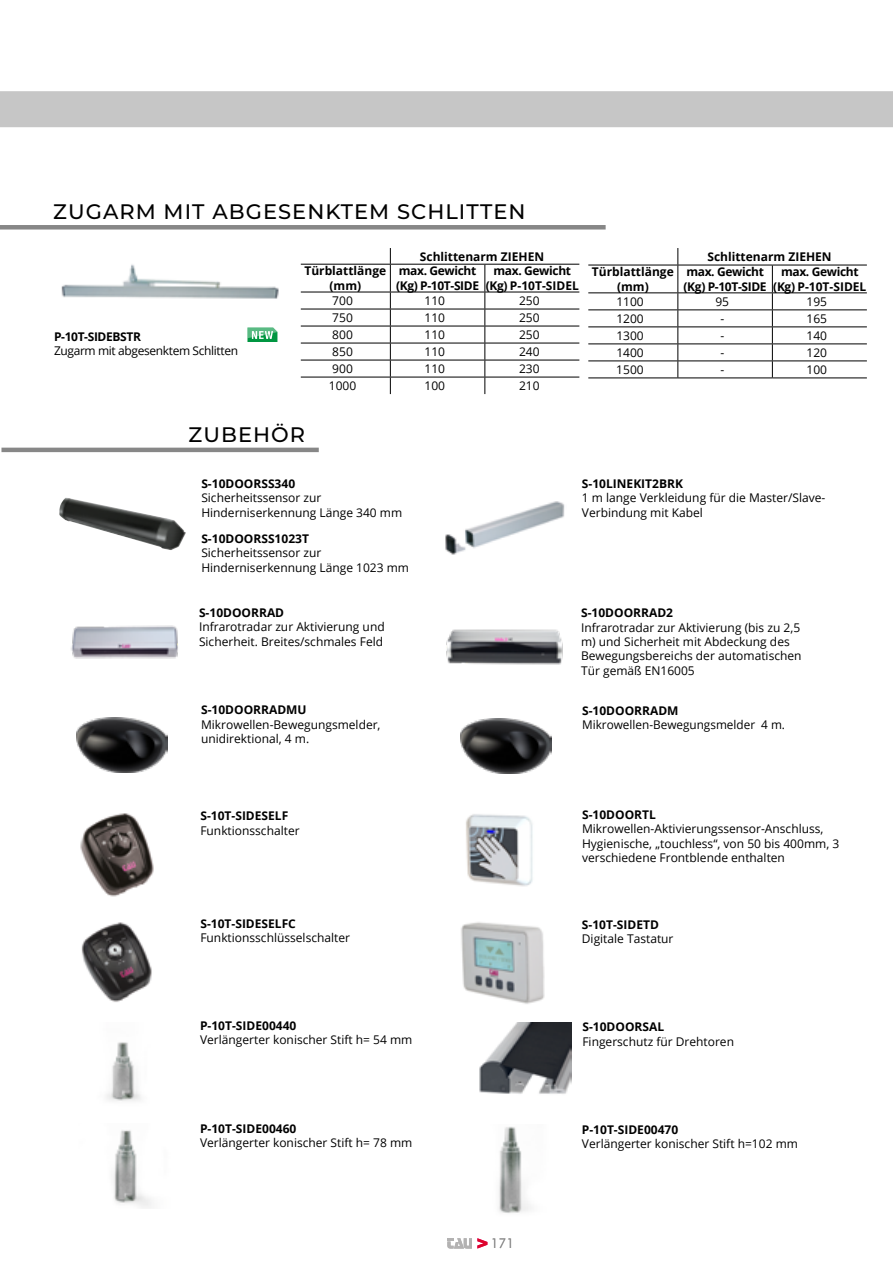
<style>
.page{position:relative;width:893px;height:1263px;background:#fff}
.page>*{position:absolute;margin:0;border:0;box-sizing:border-box;transform-origin:0 0}
.t1{font:500 21px "Montserrat";letter-spacing:.05em;color:#000}
.t2{font:300 13.5px "Futura BT";color:#878787}
.t3{font:12px/14.4px "Open Sans";color:#000}
.t4{font:700 12px/14.4px "Open Sans";color:#000;text-align:center}
.t5{font:700 12px/14.4px "Open Sans";letter-spacing:-.03em;color:#000}
.t6{font:12px "Open Sans";letter-spacing:-.03em;color:#000}
</style>
<div class="page">
<svg style="left:447px;top:1238px;width:40px;height:10px"></svg>
<div style="left:0;top:225px;width:606px;height:5px;background:#878787"></div>
<img style="left:61px;top:264px;width:218px;height:35px">
<div style="left:0;top:91px;width:893px;height:36px;background:#c6c6c6"></div>
<hr style="left:1px;top:448px;width:318px;height:4px;background:#878787">
<img style="left:461px;top:718px;width:90px;height:55px">
<img style="left:77px;top:717px;width:90px;height:55px">
<img style="left:466px;top:814px;width:67px;height:73px">
<img style="left:479px;top:1022px;width:92px;height:72px">
<img style="left:59px;top:498px;width:127px;height:52px">
<img style="left:71px;top:625px;width:107px;height:34px">
<img style="left:445px;top:501px;width:120px;height:54px">
<img style="left:80px;top:813px;width:74px;height:83px">
<img style="left:81px;top:922px;width:71px;height:80px">
<img style="left:106px;top:1042px;width:35px;height:59px">
<img style="left:113px;top:1130px;width:39px;height:78px">
<img style="left:499px;top:1126px;width:32px;height:87px">
<img style="left:461px;top:922px;width:84px;height:82px">
<img style="left:446px;top:629px;width:117px;height:36px">
<svg style="left:247px;top:328px;width:30px;height:14px"></svg>
<hr style="left:301px;top:292px;width:89px;height:1px;background:#000">
<hr style="left:301px;top:309px;width:89px;height:1px;background:#000">
<hr style="left:301px;top:326px;width:89px;height:1px;background:#000">
<hr style="left:301px;top:343px;width:89px;height:1px;background:#000">
<hr style="left:301px;top:360px;width:89px;height:1px;background:#000">
<hr style="left:301px;top:377px;width:89px;height:1px;background:#000">
<svg style="left:390px;top:248px;width:1px;height:146px"></svg>
<hr style="left:301px;top:264px;width:89px;height:1px;background:#000">
<hr style="left:390px;top:264px;width:95px;height:1px;background:#000">
<hr style="left:485px;top:264px;width:94px;height:1px;background:#000">
<hr style="left:390px;top:292px;width:95px;height:1px;background:#000">
<hr style="left:485px;top:292px;width:94px;height:1px;background:#000">
<hr style="left:390px;top:309px;width:95px;height:1px;background:#000">
<hr style="left:485px;top:309px;width:94px;height:1px;background:#000">
<hr style="left:390px;top:326px;width:95px;height:1px;background:#000">
<hr style="left:485px;top:326px;width:94px;height:1px;background:#000">
<hr style="left:390px;top:343px;width:95px;height:1px;background:#000">
<hr style="left:485px;top:343px;width:94px;height:1px;background:#000">
<hr style="left:390px;top:360px;width:95px;height:1px;background:#000">
<hr style="left:485px;top:360px;width:94px;height:1px;background:#000">
<hr style="left:390px;top:377px;width:95px;height:1px;background:#000">
<hr style="left:485px;top:377px;width:94px;height:1px;background:#000">
<svg style="left:484px;top:265px;width:1px;height:129px"></svg>
<hr style="left:588px;top:292px;width:90px;height:1px;background:#000">
<hr style="left:588px;top:309px;width:90px;height:1px;background:#000">
<hr style="left:588px;top:326px;width:90px;height:1px;background:#000">
<hr style="left:588px;top:343px;width:90px;height:1px;background:#000">
<hr style="left:588px;top:360px;width:90px;height:1px;background:#000">
<svg style="left:677px;top:248px;width:1px;height:130px"></svg>
<hr style="left:588px;top:378px;width:90px;height:1px;background:#000">
<hr style="left:588px;top:265px;width:90px;height:1px;background:#000">
<hr style="left:678px;top:265px;width:94px;height:1px;background:#000">
<hr style="left:772px;top:265px;width:95px;height:1px;background:#000">
<hr style="left:678px;top:292px;width:94px;height:1px;background:#000">
<hr style="left:772px;top:292px;width:95px;height:1px;background:#000">
<svg style="left:772px;top:265px;width:1px;height:113px"></svg>
<hr style="left:678px;top:309px;width:94px;height:1px;background:#000">
<hr style="left:772px;top:309px;width:95px;height:1px;background:#000">
<hr style="left:678px;top:326px;width:94px;height:1px;background:#000">
<hr style="left:772px;top:326px;width:95px;height:1px;background:#000">
<hr style="left:678px;top:343px;width:94px;height:1px;background:#000">
<hr style="left:772px;top:343px;width:95px;height:1px;background:#000">
<hr style="left:678px;top:360px;width:94px;height:1px;background:#000">
<hr style="left:772px;top:360px;width:95px;height:1px;background:#000">
<hr style="left:678px;top:378px;width:94px;height:1px;background:#000">
<hr style="left:772px;top:378px;width:95px;height:1px;background:#000">
<h1 class="t1" style="left:53px;top:197px;width:474px">ZUGARM MIT ABGESENKTEM SCHLITTEN</h1>
<p class="t5" style="left:54px;top:329px;width:88px">P-10T-SIDEBSTR</p>
<p class="t6" style="left:54px;top:343px;width:186px">Zugarm mit abgesenktem Schlitten</p>
<p class="t4" style="left:420px;top:249px;width:126px">Schlittenarm ZIEHEN</p>
<p class="t4" style="left:304px;top:264px;width:83px">Türblattlänge (mm)</p>
<p class="t5" style="left:396px;top:264px;width:85px">max. Gewicht (Kg) P-10T-SIDE</p>
<p class="t5" style="left:486px;top:264px;width:95px;text-align:center">max. Gewicht (Kg) P-10T-SIDEL</p>
<p class="t3" style="left:332px;top:293px;width:22px">700</p>
<p class="t3" style="left:424px;top:293px;width:22px">110</p>
<p class="t3" style="left:519px;top:293px;width:22px">250</p>
<p class="t3" style="left:332px;top:310px;width:22px">750</p>
<p class="t3" style="left:424px;top:310px;width:22px">110</p>
<p class="t3" style="left:519px;top:310px;width:22px">250</p>
<p class="t3" style="left:332px;top:327px;width:22px">800</p>
<p class="t3" style="left:424px;top:327px;width:22px">110</p>
<p class="t3" style="left:519px;top:327px;width:22px">250</p>
<p class="t3" style="left:332px;top:344px;width:22px">850</p>
<p class="t3" style="left:424px;top:344px;width:22px">110</p>
<p class="t3" style="left:519px;top:344px;width:22px">240</p>
<p class="t3" style="left:332px;top:361px;width:22px">900</p>
<p class="t3" style="left:424px;top:361px;width:22px">110</p>
<p class="t3" style="left:519px;top:361px;width:22px">230</p>
<p class="t3" style="left:329px;top:378px;width:29px">1000</p>
<p class="t3" style="left:424px;top:378px;width:22px">100</p>
<p class="t3" style="left:519px;top:378px;width:22px">210</p>
<h1 class="t1" style="left:189px;top:420px;width:118px">ZUBEHÖR</h1>
<p class="t4" style="left:707px;top:249px;width:126px">Schlittenarm ZIEHEN</p>
<p class="t4" style="left:592px;top:264px;width:83px">Türblattlänge (mm)</p>
<p class="t5" style="left:684px;top:264px;width:85px">max. Gewicht (Kg) P-10T-SIDE</p>
<p class="t5" style="left:773px;top:264px;width:95px;text-align:center">max. Gewicht (Kg) P-10T-SIDEL</p>
<p class="t3" style="left:616px;top:294px;width:29px">1100</p>
<p class="t3" style="left:715px;top:294px;width:15px">95</p>
<p class="t3" style="left:806px;top:294px;width:22px">195</p>
<p class="t3" style="left:616px;top:311px;width:29px">1200</p>
<p class="t3" style="left:720px;top:311px;width:5px">-</p>
<p class="t3" style="left:806px;top:311px;width:22px">165</p>
<p class="t3" style="left:616px;top:328px;width:29px">1300</p>
<p class="t3" style="left:720px;top:328px;width:5px">-</p>
<p class="t3" style="left:806px;top:328px;width:22px">140</p>
<p class="t3" style="left:616px;top:345px;width:29px">1400</p>
<p class="t3" style="left:720px;top:345px;width:5px">-</p>
<p class="t3" style="left:806px;top:345px;width:22px">120</p>
<p class="t3" style="left:616px;top:362px;width:29px">1500</p>
<p class="t3" style="left:720px;top:362px;width:5px">-</p>
<p class="t3" style="left:806px;top:362px;width:22px">100</p>
<p class="t4" style="left:201px;top:476px;width:95px">S-10DOORSS340</p>
<p class="t3" style="left:201px;top:490px;width:202px">Sicherheitssensor zur<br>Hinderniserkennung Länge 340 mm</p>
<p class="t4" style="left:201px;top:531px;width:109px">S-10DOORSS1023T</p>
<p class="t3" style="left:201px;top:545px;width:209px">Sicherheitssensor zur<br>Hinderniserkennung Länge 1023 mm</p>
<p class="t4" style="left:582px;top:476px;width:103px">S-10LINEKIT2BRK</p>
<p class="t3" style="left:582px;top:490px;width:245px">1 m lange Verkleidung für die Master/Slave-<br>Verbindung mit Kabel</p>
<p class="t4" style="left:199px;top:605px;width:87px">S-10DOORRAD</p>
<p class="t3" style="left:199px;top:619px;width:187px">Infrarotradar zur Aktivierung und<br>Sicherheit. Breites/schmales Feld</p>
<p class="t4" style="left:581px;top:605px;width:94px">S-10DOORRAD2</p>
<p class="t3" style="left:581px;top:620px;width:222px">Infrarotradar zur Aktivierung (bis zu 2,5 m) und Sicherheit mit Abdeckung des Bewegungsbereichs der automatischen Tür gemäß EN16005</p>
<p class="t4" style="left:201px;top:702px;width:107px">S-10DOORRADMU</p>
<p class="t3" style="left:201px;top:717px;width:181px">Mikrowellen-Bewegungsmelder, unidirektional, 4 m.</p>
<p class="t4" style="left:582px;top:703px;width:98px">S-10DOORRADM</p>
<p class="t3" style="left:582px;top:718px;width:204px">Mikrowellen-Bewegungsmelder 4 m.</p>
<p class="t4" style="left:200px;top:808px;width:89px">S-10T-SIDESELF</p>
<p class="t3" style="left:200px;top:823px;width:101px">Funktionsschalter</p>
<p class="t4" style="left:582px;top:807px;width:75px">S-10DOORTL</p>
<p class="t3" style="left:582px;top:821px;width:259px">Mikrowellen-Aktivierungssensor-Anschluss,<br>Hygienische, „touchless“, von 50 bis 400mm, 3 verschiedene Frontblende enthalten</p>
<p class="t4" style="left:200px;top:916px;width:97px">S-10T-SIDESELFC</p>
<p class="t3" style="left:200px;top:930px;width:151px">Funktionsschlüsselschalter</p>
<p class="t4" style="left:582px;top:917px;width:79px">S-10T-SIDETD</p>
<p class="t3" style="left:582px;top:931px;width:93px">Digitale Tastatur</p>
<p class="t4" style="left:200px;top:1018px;width:98px">P-10T-SIDE00440</p>
<p class="t3" style="left:200px;top:1032px;width:214px">Verlängerter konischer Stift h= 54 mm</p>
<p class="t4" style="left:582px;top:1019px;width:83px">S-10DOORSAL</p>
<p class="t3" style="left:582px;top:1034px;width:153px">Fingerschutz für Drehtoren</p>
<p class="t4" style="left:200px;top:1121px;width:98px">P-10T-SIDE00460</p>
<p class="t3" style="left:200px;top:1135px;width:214px">Verlängerter konischer Stift h= 78 mm</p>
<p class="t4" style="left:582px;top:1122px;width:98px">P-10T-SIDE00470</p>
<p class="t3" style="left:582px;top:1136px;width:218px">Verlängerter konischer Stift h=102 mm</p>
<p class="t2" style="left:491px;top:1235px;width:25px">171</p>
</div>
